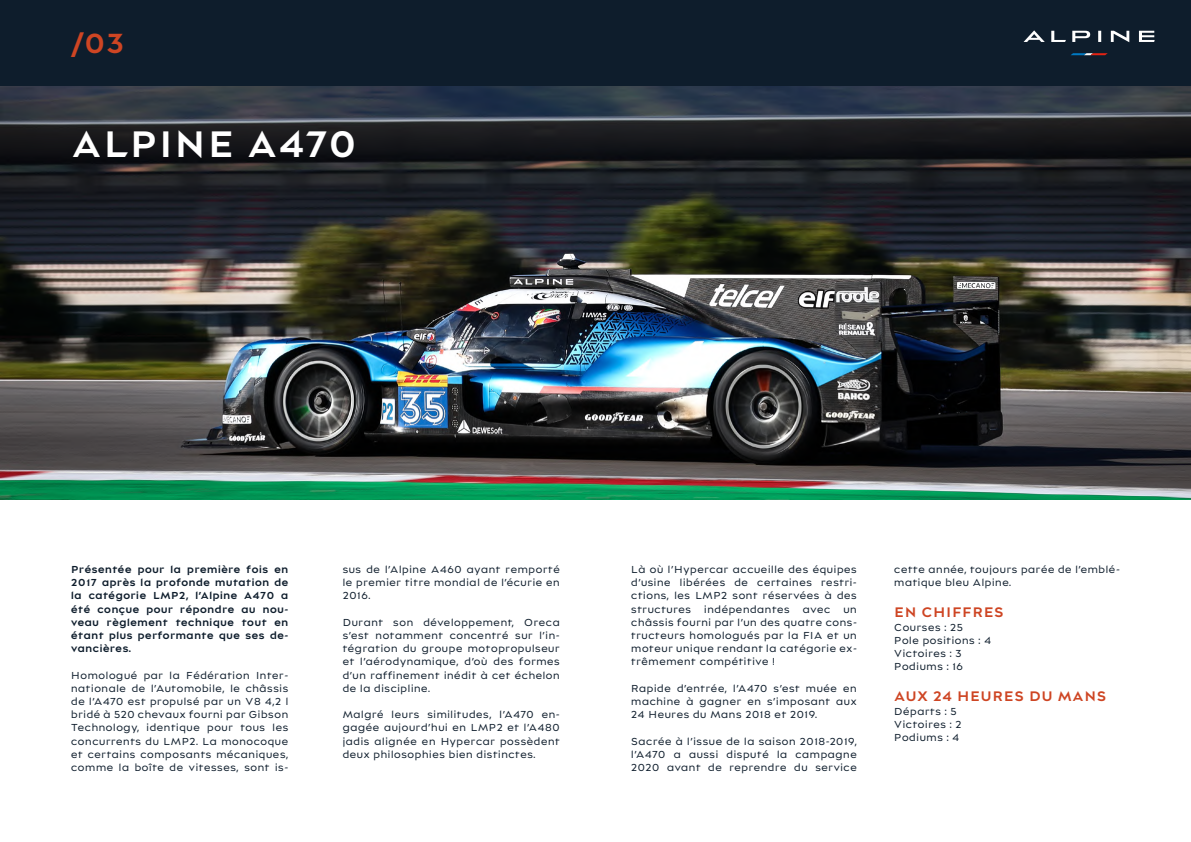
<style>
.page{position:relative;width:1191px;height:842px;background:#fff}
.page>*{position:absolute;margin:0;border:0;box-sizing:border-box;transform-origin:0 0}
.t1{font:600 40px "Alpine New Alps";color:#fff}
.t2{font:600 30px "Alpine New Alps";color:#ce4523}
.t3{font:600 15px "Alpine New Alps";color:#ce4523}
.t4{font:11px/13.2px "Alpine New Alps";color:#0e1d2c;text-align:justify}
.t5{font:600 11px/13.2px "Alpine New Alps";color:#0e1d2c;text-align:justify}
</style>
<div class="page">
<img style="left:0;top:86px;width:1191px;height:413px">
<div style="left:0;top:0;width:1191px;height:86px;background:#0e1d2c"></div>
<svg style="left:1023px;top:30px;width:131px;height:12px"></svg>
<svg style="left:1071px;top:53px;width:36px;height:2px"></svg>
<h2 class="t2" style="left:71px;top:22px;width:56px">/03</h2>
<h1 class="t1" style="left:71px;top:116px;width:288px">ALPINE A470</h1>
<p class="t5" style="left:71px;top:562px;width:219px">Présentée pour la première fois en 2017 après la profonde mutation de la catégorie LMP2, l’Alpine A470 a été conçue pour répondre au nou&shy;veau règlement technique tout en étant plus performante que ses de&shy;vancières.</p>
<p class="t4" style="left:71px;top:668px;width:219px">Homologué par la Fédération Inter&shy;nationale de l’Automobile, le châssis de l’A470 est propulsé par un V8 4,2 l bridé à 520 chevaux fourni par Gibson Technology, identique pour tous les concurrents du LMP2. La monocoque et certains composants mécaniques, comme la boîte de vitesses, sont is-</p>
<p class="t4" style="left:342px;top:562px;width:219px">sus de l’Alpine A460 ayant remporté le premier titre mondial de l’écurie en 2016.</p>
<p class="t4" style="left:342px;top:615px;width:219px">Durant son développement, Oreca s’est notamment concentré sur l’in&shy;tégration du groupe motopropulseur et l’aérodynamique, d’où des formes d’un raffinement inédit à cet échelon de la discipline.</p>
<p class="t4" style="left:342px;top:707px;width:219px">Malgré leurs similitudes, l’A470 en&shy;gagée aujourd’hui en LMP2 et l’A480 jadis alignée en Hypercar possèdent deux philosophies bien distinctes.</p>
<p class="t4" style="left:631px;top:562px;width:228px">Là où l’Hypercar accueille des équipes d’usine libérées de certaines restri&shy;ctions, les LMP2 sont réservées à des structures indépendantes avec un châssis fourni par l’un des quatre cons&shy;tructeurs homologués par la FIA et un moteur unique rendant la catégorie ex&shy;trêmement compétitive !</p>
<p class="t4" style="left:631px;top:681px;width:228px">Rapide d’entrée, l’A470 s’est muée en machine à gagner en s’imposant aux 24 Heures du Mans 2018 et 2019.</p>
<p class="t4" style="left:631px;top:734px;width:228px">Sacrée à l’issue de la saison 2018-2019, l’A470 a aussi disputé la campagne 2020 avant de reprendre du service</p>
<p class="t4" style="left:894px;top:562px;width:228px">cette année, toujours parée de l’emblé&shy;matique bleu Alpine.</p>
<h3 class="t3" style="left:894px;top:602px;width:112px">EN CHIFFRES</h3>
<p class="t4" style="left:894px;top:620px;width:99px;text-align:left">Courses : 25<br>Pole positions : 4<br>Victoires : 3<br>Podiums : 16</p>
<h3 class="t3" style="left:894px;top:686px;width:214px">AUX 24 HEURES DU MANS</h3>
<p class="t4" style="left:894px;top:704px;width:69px;text-align:left">Départs : 5<br>Victoires : 2<br>Podiums : 4</p>
</div>
